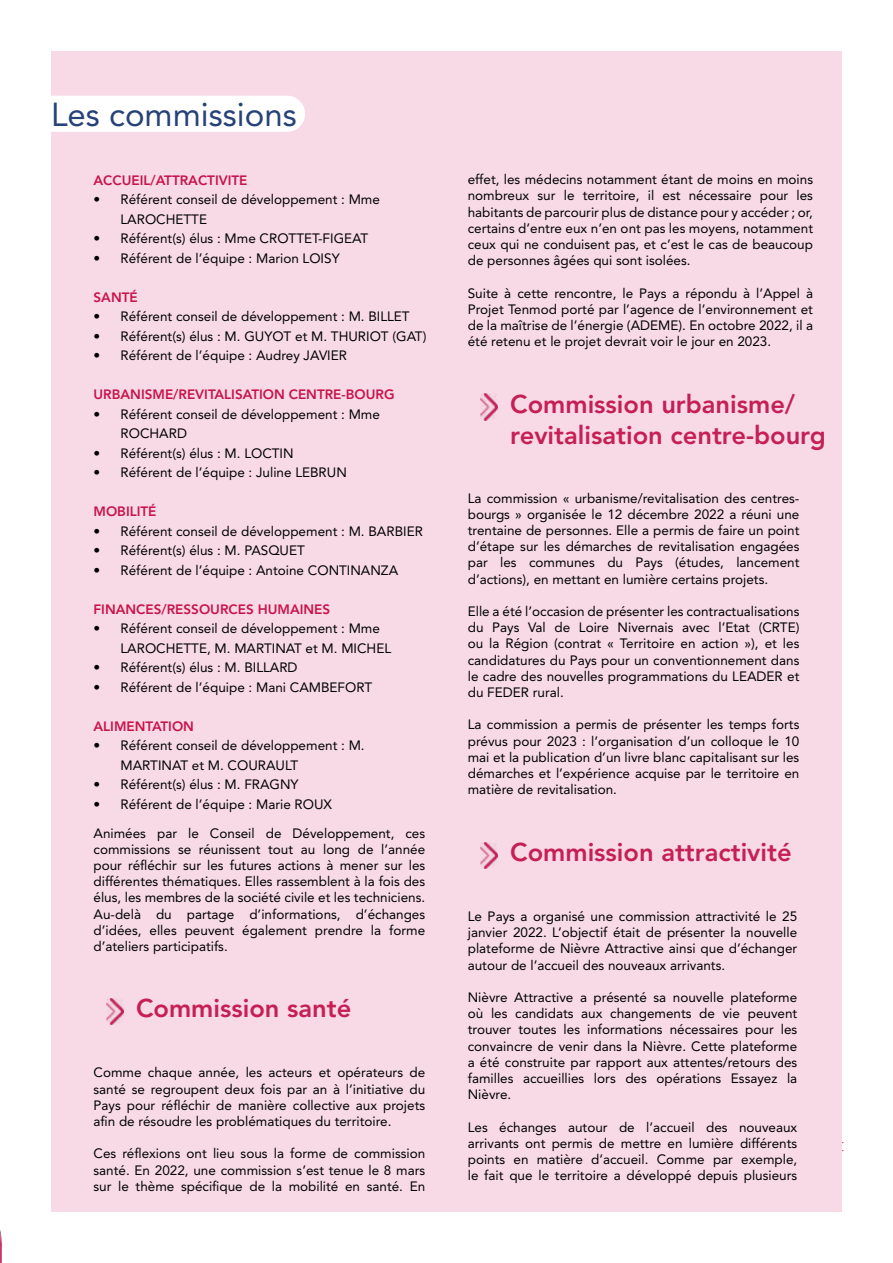
<style>
.page{position:relative;width:893px;height:1263px;background:#fff}
.page>*{position:absolute;margin:0;border:0;box-sizing:border-box;transform-origin:0 0}
.t1{font:33px "Avenir LT Std";color:#264278}
.t2{font:800 25.5px/30.6px "Avenir LT Std";color:#c61f55}
.t3{font:13.5px/16.2px "Avenir LT Std";color:#000;text-align:justify}
.t4{font:800 13.5px "Avenir LT Std";color:#c7144b}
</style>
<div class="page">
<div style="left:51px;top:51px;width:791px;height:1161px;background:#f7dae6"></div>
<img style="left:0;top:1230px;width:1px;height:33px">
<div style="left:0;top:96px;width:305px;height:36px;background:#fff;border-radius:18px"></div>
<img style="left:106px;top:998px;width:17px;height:26px">
<img style="left:480px;top:394px;width:18px;height:26px">
<img style="left:480px;top:842px;width:18px;height:26px">
<h1 class="t1" style="left:51px;top:95px;width:247px">Les commissions</h1>
<p class="t4" style="left:94px;top:172px;width:156px">ACCUEIL/ATTRACTIVITE</p>
<p class="t3" style="left:121px;top:190px;width:261px;line-height:19.5px;text-indent:-27px">• Référent conseil de développement : Mme<br>LAROCHETTE</p>
<p class="t3" style="left:94px;top:230px;width:276px">• Référent(s) élus : Mme CROTTET-FIGEAT</p>
<p class="t3" style="left:94px;top:250px;width:248px">• Référent de l’équipe : Marion LOISY</p>
<p class="t4" style="left:94px;top:289px;width:46px">SANTÉ</p>
<p class="t3" style="left:94px;top:308px;width:318px">• Référent conseil de développement : M. BILLET</p>
<p class="t3" style="left:94px;top:328px;width:334px">• Référent(s) élus : M. GUYOT et M. THURIOT (GAT)</p>
<p class="t3" style="left:94px;top:347px;width:255px">• Référent de l’équipe : Audrey JAVIER</p>
<p class="t4" style="left:94px;top:386px;width:303px">URBANISME/REVITALISATION CENTRE-BOURG</p>
<p class="t3" style="left:121px;top:404px;width:261px;line-height:19.5px;text-indent:-27px">• Référent conseil de développement : Mme<br>ROCHARD</p>
<p class="t3" style="left:94px;top:445px;width:202px">• Référent(s) élus : M. LOCTIN</p>
<p class="t3" style="left:94px;top:464px;width:255px">• Référent de l’équipe : Juline LEBRUN</p>
<p class="t4" style="left:94px;top:503px;width:65px">MOBILITÉ</p>
<p class="t3" style="left:94px;top:523px;width:331px">• Référent conseil de développement : M. BARBIER</p>
<p class="t3" style="left:94px;top:542px;width:213px">• Référent(s) élus : M. PASQUET</p>
<p class="t3" style="left:94px;top:562px;width:306px">• Référent de l’équipe : Antoine CONTINANZA</p>
<p class="t4" style="left:94px;top:601px;width:238px">FINANCES/RESSOURCES HUMAINES</p>
<p class="t3" style="left:121px;top:619px;width:272px;line-height:19.5px;text-indent:-27px">• Référent conseil de développement : Mme<br>LAROCHETTE, M. MARTINAT et M. MICHEL</p>
<p class="t3" style="left:94px;top:659px;width:206px">• Référent(s) élus : M. BILLARD</p>
<p class="t3" style="left:94px;top:679px;width:280px">• Référent de l’équipe : Mani CAMBEFORT</p>
<p class="t4" style="left:94px;top:718px;width:102px">ALIMENTATION</p>
<p class="t3" style="left:121px;top:736px;width:246px;line-height:19.5px;text-indent:-27px">• Référent conseil de développement : M.<br>MARTINAT et M. COURAULT</p>
<p class="t3" style="left:94px;top:776px;width:207px">• Référent(s) élus : M. FRAGNY</p>
<p class="t3" style="left:94px;top:789px;width:333px;line-height:29.1px">• Référent de l’équipe : Marie ROUX<br>Animées par le Conseil de Développement, ces</p>
<p class="t3" style="left:94px;top:841px;width:333px">commissions se réunissent tout au long de l’année pour réfléchir sur les futures actions à mener sur les différentes thématiques. Elles rassemblent à la fois des élus, les membres de la société civile et les techniciens.<br>Au-delà du partage d’informations, d’échanges d’idées, elles peuvent également prendre la forme d’ateliers participatifs.</p>
<h2 class="t2" style="left:136px;top:993px;width:217px">Commission santé</h2>
<p class="t3" style="left:94px;top:1065px;width:333px">Comme chaque année, les acteurs et opérateurs de santé se regroupent deux fois par an à l’initiative du Pays pour réfléchir de manière collective aux projets afin de résoudre les problématiques du territoire.</p>
<p class="t3" style="left:94px;top:1146px;width:333px">Ces réflexions ont lieu sous la forme de commission santé. En 2022, une commission s’est tenue le 8 mars sur le thème spécifique de la mobilité en santé. En</p>
<p class="t3" style="left:468px;top:171px;width:347px">effet, les médecins notamment étant de moins en moins nombreux sur le territoire, il est nécessaire pour les habitants de parcourir plus de distance pour y accéder ; or, certains d’entre eux n’en ont pas les moyens, notamment ceux qui ne conduisent pas, et c’est le cas de beaucoup de personnes âgées qui sont isolées.</p>
<p class="t3" style="left:468px;top:285px;width:347px">Suite à cette rencontre, le Pays a répondu à l’Appel à Projet Tenmod porté par l’agence de l’environnement et de la maîtrise de l’énergie (ADEME). En octobre 2022, il a été retenu et le projet devrait voir le jour en 2023.</p>
<h2 class="t2" style="left:510px;top:389px;width:317px">Commission urbanisme/ revitalisation centre-bourg</h2>
<p class="t3" style="left:468px;top:490px;width:333px">La commission « urbanisme/revitalisation des centres&shy;bourgs » organisée le 12 décembre 2022 a réuni une trentaine de personnes. Elle a permis de faire un point d’étape sur les démarches de revitalisation engagées par les communes du Pays (études, lancement d’actions), en mettant en lumière certains projets.</p>
<p class="t3" style="left:468px;top:603px;width:333px">Elle a été l’occasion de présenter les contractualisations du Pays Val de Loire Nivernais avec l’Etat (CRTE) ou la Région (contrat « Territoire en action »), et les candidatures du Pays pour un conventionnement dans le cadre des nouvelles programmations du LEADER et du FEDER rural.</p>
<p class="t3" style="left:468px;top:717px;width:333px">La commission a permis de présenter les temps forts prévus pour 2023 : l’organisation d’un colloque le 10 mai et la publication d’un livre blanc capitalisant sur les démarches et l’expérience acquise par le territoire en matière de revitalisation.</p>
<h2 class="t2" style="left:510px;top:837px;width:283px">Commission attractivité</h2>
<p class="t3" style="left:468px;top:908px;width:331px">Le Pays a organisé une commission attractivité le 25 janvier 2022. L’objectif était de présenter la nouvelle plateforme de Nièvre Attractive ainsi que d’échanger autour de l’accueil des nouveaux arrivants.</p>
<p class="t3" style="left:468px;top:989px;width:331px">Nièvre Attractive a présenté sa nouvelle plateforme où les candidats aux changements de vie peuvent trouver toutes les informations nécessaires pour les convaincre de venir dans la Nièvre. Cette plateforme a été construite par rapport aux attentes/retours des familles accueillies lors des opérations Essayez la Nièvre.</p>
<p class="t3" style="left:468px;top:1119px;width:331px">Les échanges autour de l’accueil des nouveaux arrivants ont permis de mettre en lumière différents points en matière d’accueil. Comme par exemple, le fait que le territoire a développé depuis plusieurs</p>
</div>
